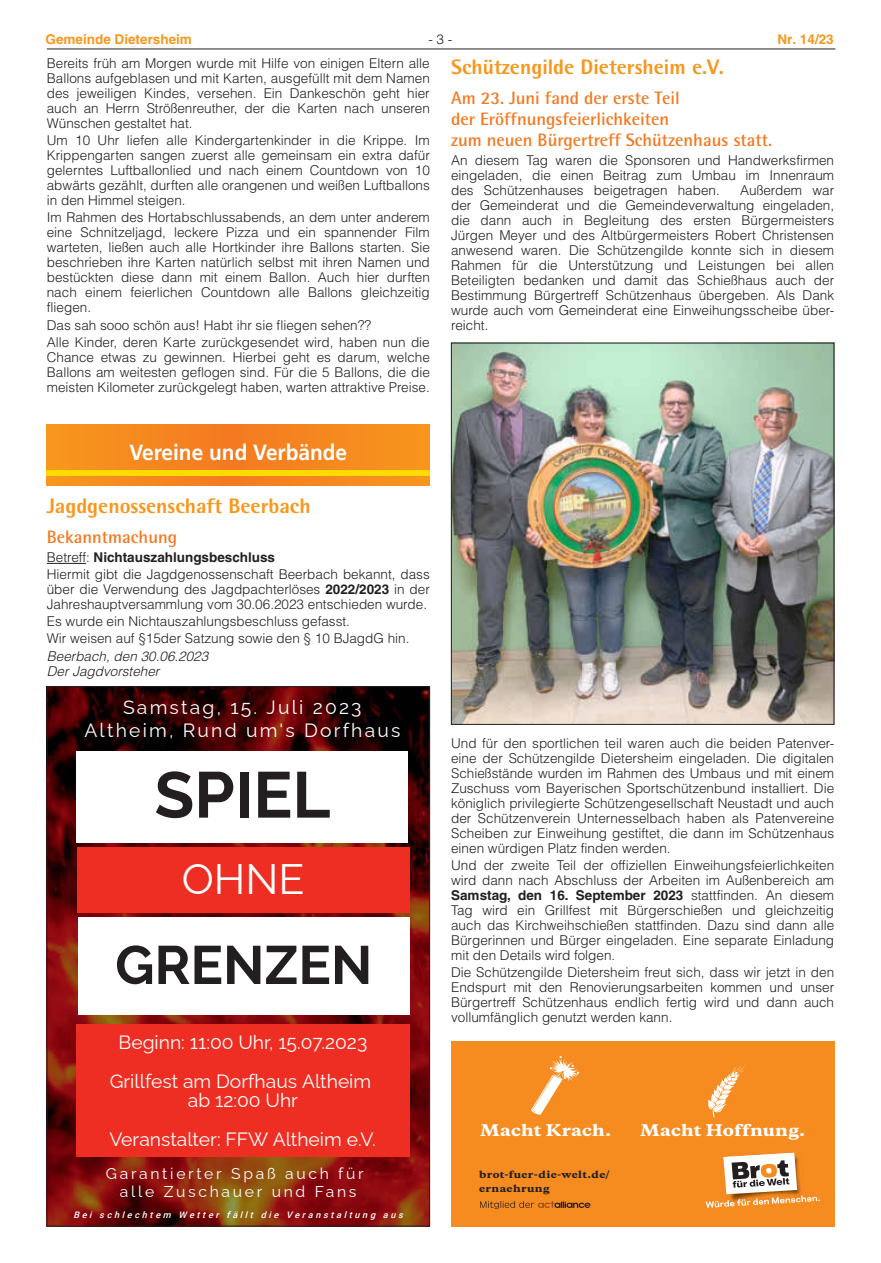
<style>
.page{position:relative;width:881px;height:1263px;background:#fff}
.page>*{position:absolute;margin:0;border:0;box-sizing:border-box;transform-origin:0 0}
.t1{font:700 64.65px "Nglmtb Raleway";color:#231f20}
.t2{font:700 54px "Nglmtb Raleway";color:#231f20}
.t3{font:42.6px "Kwcqgy Raleway";color:#fff}
.t4{font:700 21.9px "Frutiger LT";color:#fff;scale:.95 1}
.t5{font:800 21px "Agfa Rotis Semisans";color:#f7971d}
.t6{font:19.2px/38.8px "Kwcqgy Raleway";color:#fff;text-align:center}
.t7{font:19.2px/23.1px "Kwcqgy Raleway";letter-spacing:.115em;color:#fff;text-align:center}
.t8{font:700 18px/21px "Agfa Rotis Semisans";color:#f47921}
.t9{font:15.6px/18.8px "Kwcqgy Raleway";letter-spacing:.175em;color:#fff;text-align:center}
.t10{font:800 15.15px "Galaxie Copernicus";letter-spacing:.015em;color:#fff;scale:1.14 1}
.t11{font:300 13.5px/15px "Helvetica LT";color:#231f20;text-align:justify}
.t12{font:italic 300 13.5px/15px "Helvetica LT";color:#231f20}
.t13{font:700 13.5px "Helvetica LT";color:#f7971d}
.t14{font:800 9.15px/13.8px "Galaxie Copernicus";letter-spacing:.03em;color:#231f20;scale:1.14 1}
.t15{font:italic 500 9px "Ngvdsc Roboto";color:#fff}
.s1{font-weight:700}
</style>
<div class="page">
<hr style="left:47px;top:49px;width:788px;height:1px;background:#231f20">
<hr style="left:47px;top:563px;width:39px;height:1px;background:#231f20">
<svg style="left:47px;top:425px;width:382px;height:60px;background:#f5881f"></svg>
<div style="left:47px;top:470px;width:382px;height:6px;background:#ffdc01"></div>
<img style="left:49px;top:688px;width:378px;height:536px">
<div style="left:78px;top:918px;width:331px;height:97px;background:#fff"></div>
<div style="left:77px;top:751px;width:331px;height:91px;background:#fff"></div>
<div style="left:77px;top:848px;width:332px;height:65px;background:#ee2e23"></div>
<div style="left:76px;top:1024px;width:333px;height:133px;background:#ee2e23"></div>
<img style="left:453px;top:345px;width:378px;height:378px">
<div style="left:451px;top:343px;width:382px;height:382px;border:1px solid #231f20"></div>
<div style="left:451px;top:1041px;width:382px;height:186px;background:#f68b1f"></div>
<svg style="left:705px;top:1153px;width:114px;height:55px"></svg>
<svg style="left:480px;top:1201px;width:110px;height:8px"></svg>
<svg style="left:708px;top:1064px;width:38px;height:53px"></svg>
<svg style="left:531px;top:1057px;width:47px;height:58px"></svg>
<p class="t13" style="left:45px;top:31px;width:148px">Gemeinde Dietersheim</p>
<p class="t11" style="left:428px;top:31px;width:26px">- 3 -</p>
<p class="t13" style="left:777px;top:31px;width:58px">Nr. 14/23</p>
<p class="t11" style="left:47px;top:56px;width:384px">Bereits früh am Morgen wurde mit Hilfe von einigen Eltern alle Ballons aufgeblasen und mit Karten, ausgefüllt mit dem Namen des jeweiligen Kindes, versehen. Ein Dankeschön geht hier auch an Herrn Strößenreuther, der die Karten nach unseren Wünschen gestaltet hat.</p>
<p class="t11" style="left:47px;top:133px;width:384px">Um 10 Uhr liefen alle Kindergartenkinder in die Krippe. Im Krippengarten sangen zuerst alle gemeinsam ein extra dafür gelerntes Luftballonlied und nach einem Countdown von 10 abwärts gezählt, durften alle orangenen und weißen Luftballons in den Himmel steigen.</p>
<p class="t11" style="left:47px;top:210px;width:384px">Im Rahmen des Hortabschlussabends, an dem unter anderem eine Schnitzeljagd, leckere Pizza und ein spannender Film warteten, ließen auch alle Hortkinder ihre Ballons starten. Sie beschrieben ihre Karten natürlich selbst mit ihren Namen und bestückten diese dann mit einem Ballon. Auch hier durften nach einem feierlichen Countdown alle Ballons gleichzeitig fliegen.</p>
<p class="t11" style="left:47px;top:316px;width:384px;line-height:17.1px">Das sah sooo schön aus! Habt ihr sie fliegen sehen??<br>Alle Kinder, deren Karte zurückgesendet wird, haben nun die</p>
<p class="t11" style="left:47px;top:349px;width:384px">Chance etwas zu gewinnen. Hierbei geht es darum, welche Ballons am weitesten geflogen sind. Für die 5 Ballons, die die meisten Kilometer zurückgelegt haben, warten attraktive Preise.</p>
<h3 class="t5" style="left:451px;top:54px;width:274px">Schützengilde Dietersheim e.V.</h3>
<h3 class="t8" style="left:451px;top:87px;width:322px">Am 23. Juni fand der erste Teil<br>der Eröffnungsfeierlichkeiten<br>zum neuen Bürgertreff Schützenhaus statt.</h3>
<p class="t11" style="left:451px;top:152px;width:384px">An diesem Tag waren die Sponsoren und Handwerksfirmen eingeladen, die einen Beitrag zum Umbau im Innenraum des Schützenhauses beigetragen haben.</p>
<p class="t11" style="left:451px;top:182px;width:384px;text-indent:289px">Außerdem war der Gemeinderat und die Gemeindeverwaltung eingeladen, die dann auch in Begleitung des ersten Bürgermeisters Jürgen Meyer und des Altbürgermeisters Robert Christensen anwesend waren. Die Schützengilde konnte sich in diesem Rahmen für die Unterstützung und Leistungen bei allen Beteiligten bedanken und damit das Schießhaus auch der Bestimmung Bürgertreff Schützenhaus übergeben. Als Dank wurde auch vom Gemeinderat eine Einweihungsscheibe über&shy;reicht.</p>
<h3 class="t4" style="left:129px;top:440px;width:231px">Vereine und Verbände</h3>
<h3 class="t5" style="left:47px;top:493px;width:265px">Jagdgenossenschaft Beerbach</h3>
<h3 class="t8" style="left:47px;top:526px;width:132px">Bekanntmachung</h3>
<p class="t11" style="left:47px;top:549px;width:384px;line-height:17.1px">Betreff: <span class="s1">Nichtauszahlungsbeschluss<br></span>Hiermit gibt die Jagdgenossenschaft Beerbach bekannt, dass</p>
<p class="t11" style="left:47px;top:582px;width:384px">über die Verwendung des Jagdpachterlöses <span class="s1">2022/2023</span> in der<br>Jahreshauptversammlung vom 30.06.2023 entschieden wurde.</p>
<p class="t11" style="left:47px;top:613px;width:364px;line-height:17.1px">Es wurde ein Nichtauszahlungsbeschluss gefasst.<br>Wir weisen auf §15der Satzung sowie den § 10 BJagdG hin.</p>
<p class="t12" style="left:47px;top:648px;width:163px">Beerbach, den 30.06.2023<br>Der Jagdvorsteher</p>
<h3 class="t7" style="left:84px;top:693px;width:317px">Samstag, 15. Juli 2023<br>Altheim, Rund um's Dorfhaus</h3>
<h1 class="t1" style="left:154px;top:743px;width:177px">SPIEL</h1>
<h3 class="t3" style="left:182px;top:845px;width:124px">OHNE</h3>
<h2 class="t2" style="left:115px;top:922px;width:258px">GRENZEN</h2>
<h3 class="t6" style="left:110px;top:1021px;width:263px">Beginn: 11:00 Uhr, 15.07.2023<br>Grillfest am Dorfhaus Altheim</h3>
<h3 class="t6" style="left:109px;top:1079px;width:267px">ab 12:00 Uhr<br>Veranstalter: FFW Altheim e.V.</h3>
<p class="t9" style="left:106px;top:1162px;width:259px">Garantierter Spaß auch für alle Zuschauer und Fans</p>
<p class="t15" style="left:73px;top:1208px;width:334px">Bei schlechtem Wetter fällt die Veranstaltung aus</p>
<p class="t11" style="left:451px;top:736px;width:384px">Und für den sportlichen teil waren auch die beiden Patenver&shy;eine der Schützengilde Dietersheim eingeladen. Die digitalen Schießstände wurden im Rahmen des Umbaus und mit einem Zuschuss vom Bayerischen Sportschützenbund installiert. Die königlich privilegierte Schützengesellschaft Neustadt und auch der Schützenverein Unternesselbach haben als Patenvereine Scheiben zur Einweihung gestiftet, die dann im Schützenhaus einen würdigen Platz finden werden.</p>
<p class="t11" style="left:451px;top:858px;width:384px">Und der zweite Teil der offiziellen Einweihungsfeierlichkeiten wird dann nach Abschluss der Arbeiten im Außenbereich am <span class="s1">Samstag, den 16. September 2023</span> stattfinden. An diesem Tag wird ein Grillfest mit Bürgerschießen und gleichzeitig auch das Kirchweihschießen stattfinden. Dazu sind dann alle Bürgerinnen und Bürger eingeladen. Eine separate Einladung mit den Details wird folgen.</p>
<p class="t11" style="left:451px;top:965px;width:384px">Die Schützengilde Dietersheim freut sich, dass wir jetzt in den Endspurt mit den Renovierungsarbeiten kommen und unser Bürgertreff Schützenhaus endlich fertig wird und dann auch vollumfänglich genutzt werden kann.</p>
<p class="t10" style="left:480px;top:1120px;width:116px">Macht Krach.</p>
<p class="t10" style="left:640px;top:1120px;width:146px">Macht Hoffnung.</p>
<p class="t14" style="left:479px;top:1168px;width:116px">brot-fuer-die-welt.de/ ernaehrung</p>
</div>
